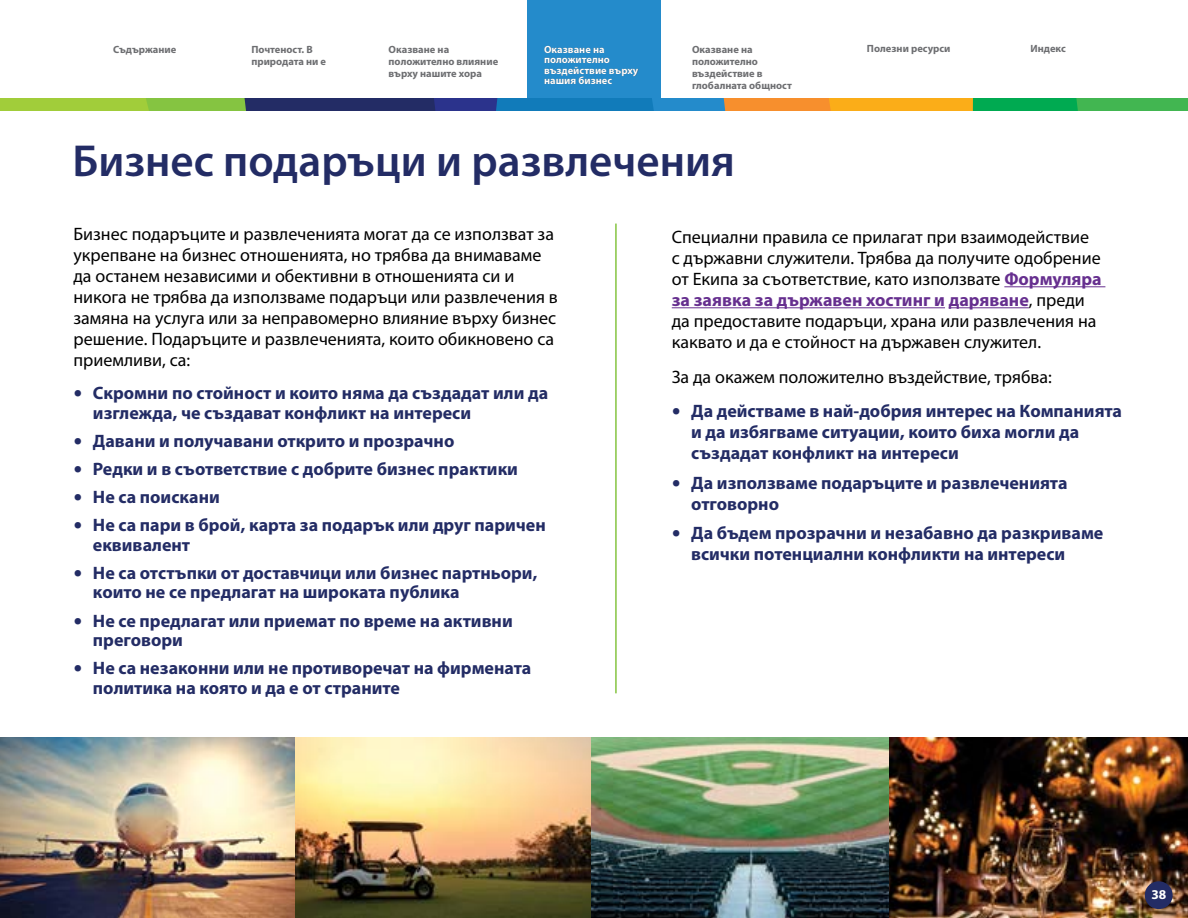
<style>
.page{position:relative;width:1188px;height:918px;background:#fff}
.page>*{position:absolute;margin:0;border:0;box-sizing:border-box;transform-origin:0 0}
.t1{font:600 45px "Myriad Pro";color:#232c65}
.t2{font:700 18px/19.5px "Myriad Pro";color:#232c65}
.t3{font:18px/21px "Myriad Pro";color:#000}
.t4{font:700 13.5px "Myriad Pro";color:#fff}
.t5{font:700 10.5px/12px "Myriad Pro";color:#6d6e71}
.t6{font:700 10.5px/10.5px "Myriad Pro";color:#fff}
.s1{font-family:"Calibri"}
.s2{font-weight:700;color:#662f8f}
</style>
<div class="page">
<hr style="left:1004px;top:286px;width:101px;height:1px;background:#662f8f">
<hr style="left:672px;top:307px;width:273px;height:1px;background:#662f8f">
<hr style="left:949px;top:307px;width:80px;height:1px;background:#662f8f">
<img style="left:0;top:738px;width:296px;height:180px">
<img style="left:296px;top:738px;width:295px;height:180px">
<img style="left:591px;top:738px;width:597px;height:180px">
<hr style="left:615px;top:224px;width:2px;height:469px;background:#85c441">
<div style="left:527px;top:0;width:133px;height:98px;background:#248bcb"></div>
<div style="left:1145px;top:881px;width:28px;height:28px;background:#232c65;border-radius:50%"></div>
<svg style="left:0;top:98px;width:1188px;height:12px;background:#658d5e"></svg>
<p class="t5" style="left:113px;top:43px;width:65px">Съдържание</p>
<p class="t5" style="left:251px;top:43px;width:76px">Почтеност. В природата ни е</p>
<p class="t5" style="left:389px;top:43px;width:111px">Оказване на положително влияние върху нашите хора</p>
<p class="t5" style="left:692px;top:43px;width:62px">Оказване на</p>
<p class="t5" style="left:867px;top:42px;width:85px">Полезни ресурси</p>
<p class="t5" style="left:1031px;top:42px;width:37px">Индекс</p>
<p class="t6" style="left:544px;top:43px;width:96px">Оказване на положително въздействие върху нашия бизнес</p>
<p class="t5" style="left:692px;top:55px;width:101px">положително въздействие в глобалната общност</p>
<h1 class="t1" style="left:72px;top:133px;width:664px">Бизнес подаръци и развлечения</h1>
<p class="t3" style="left:73px;top:223px;width:486px">Бизнес подаръците и развлеченията могат да се използват за укрепване на бизнес отношенията, но трябва да внимаваме да останем независими и обективни в отношенията си и никога не трябва да използваме подаръци или развлечения в замяна на услуга или за неправомерно влияние върху бизнес решение. Подаръците и развлеченията, които обикновено са приемливи, са:</p>
<p class="t2" style="left:93px;top:383px;width:457px;text-indent:-19px"><span class="s1">•</span> Скромни по стойност и които няма да създадат или да изглежда, че създават конфликт на интереси</p>
<p class="t2" style="left:73px;top:431px;width:382px"><span class="s1">•</span> Давани и получавани открито и прозрачно</p>
<p class="t2" style="left:73px;top:459px;width:446px"><span class="s1">•</span> Редки и в съответствие с добрите бизнес практики</p>
<p class="t2" style="left:73px;top:487px;width:148px"><span class="s1">•</span> Не са поискани</p>
<p class="t2" style="left:93px;top:515px;width:454px;text-indent:-19px"><span class="s1">•</span> Не са пари в брой, карта за подарък или друг паричен еквивалент</p>
<p class="t2" style="left:93px;top:563px;width:446px;text-indent:-19px"><span class="s1">•</span> Не са отстъпки от доставчици или бизнес партньори, които не се предлагат на широката публика</p>
<p class="t2" style="left:93px;top:610px;width:421px;text-indent:-19px"><span class="s1">•</span> Не се предлагат или приемат по време на активни преговори</p>
<p class="t2" style="left:93px;top:658px;width:440px;text-indent:-19px"><span class="s1">•</span> Не са незаконни или не противоречат на фирмената политика на която и да е от страните</p>
<p class="t3" style="left:672px;top:226px;width:432px">Специални правила се прилагат при взаимодействие<br>с държавни служители. Трябва да получите одобрение от Екипа за съответствие, като използвате <span class="s2">Формуляра за заявка за държавен хостинг и даряване</span>, преди да предоставите подаръци, храна или развлечения на каквато и да е стойност на държавен служител.</p>
<p class="t3" style="left:672px;top:366px;width:382px">За да окажем положително въздействие, трябва:</p>
<p class="t2" style="left:691px;top:400px;width:432px;line-height:21px;text-indent:-19px"><span class="s1">•</span> Да действаме в най-добрия интерес на Компанията и да избягваме ситуации, които биха могли да създадат конфликт на интереси</p>
<p class="t2" style="left:691px;top:472px;width:378px;line-height:21px;text-indent:-19px"><span class="s1">•</span> Да използваме подаръците и развлеченията отговорно</p>
<p class="t2" style="left:691px;top:522px;width:414px;line-height:21px;text-indent:-19px"><span class="s1">•</span> Да бъдем прозрачни и незабавно да разкриваме всички потенциални конфликти на интереси</p>
<p class="t4" style="left:1151px;top:885px;width:16px">38</p>
</div>
